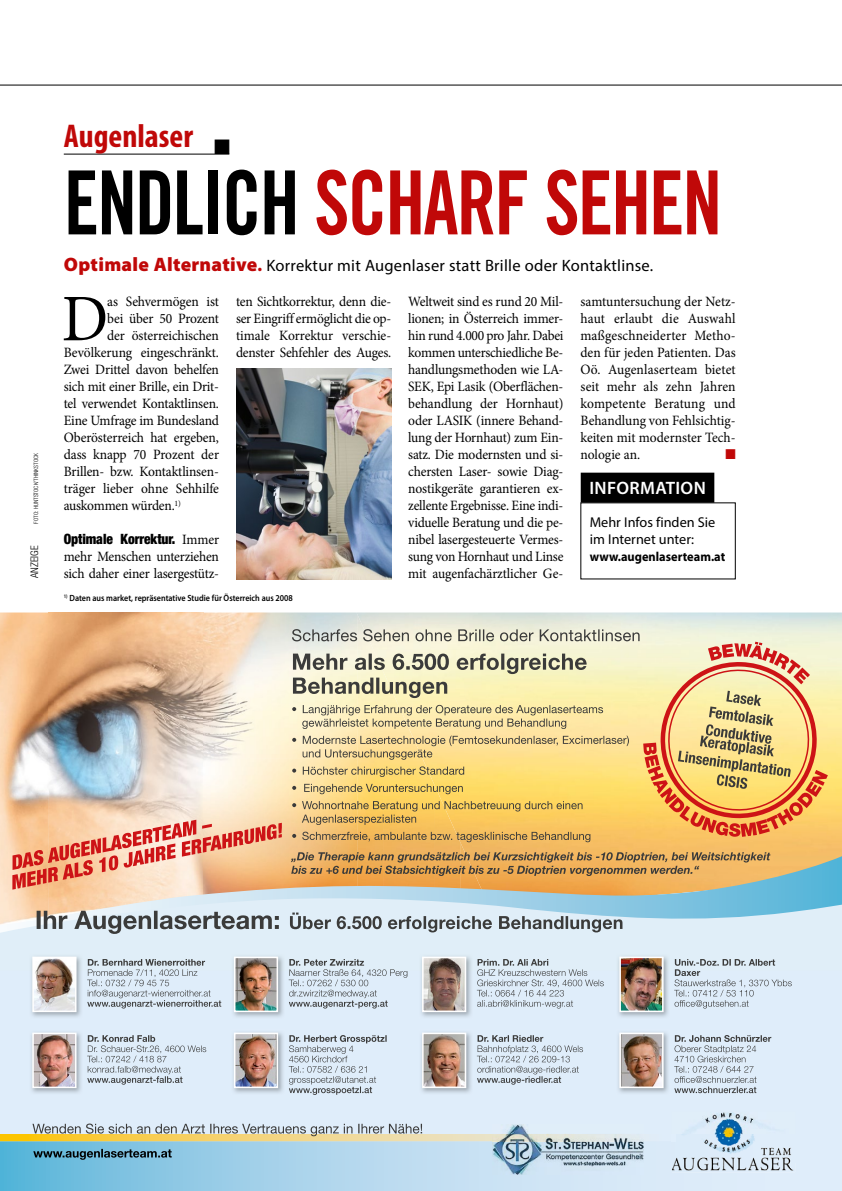
<style>
.page{position:relative;width:842px;height:1191px;background:#fff}
.page>*{position:absolute;margin:0;border:0;box-sizing:border-box;transform-origin:0 0}
.t1{font:88.5px "Trade Gothic LT Std Bd Cn 20";letter-spacing:-.025em;color:#c00808;scale:.9 1}
.t2{font:66.6px "Minion Pro";color:#000;scale:.95 1}
.t3{font:700 condensed 33px "Myriad Pro";color:#c00808}
.t4{font:600 18px "Myriad Pro";letter-spacing:.02em;color:#fff}
.t5{font:16.5px "Myriad Pro";letter-spacing:.015em;color:#000}
.t6{font:14.25px/17px "Minion Pro";letter-spacing:-.01em;color:#000;text-align:justify;scale:.95 1}
.t7{font:14.25px/17px "Myriad Pro";color:#000}
.t8{font:900 condensed 14.25px "Helvetica Neue LT Pro";letter-spacing:-.005em;color:#000;scale:.95 1}
.t9{font:14.25px "Zapf Dingbats ITC";color:#c00808;scale:.95 1}
.t10{font:700 13.05px "Myriad Pro";color:#000;scale:.95 1}
.t11{font:300 condensed 10.5px "Helvetica Neue LT Pro";color:#000}
.t12{font:600 9px "Myriad Pro";color:#000;scale:.9 1}
.t13{font:300 condensed 6px "Helvetica Neue LT Pro";color:#000}
.s1{color:#000}
.s2{font-weight:900;font-size:19.5px;color:#c00808}
.s3{font-weight:900;color:#c00808}
.s4{font-family:"Minion Pro";font-weight:400;font-stretch:normal}
</style>
<div class="page">
<hr style="left:64px;top:154px;width:165px;height:1px;background:#000">
<img style="left:236px;top:369px;width:155px;height:210px">
<div style="left:581px;top:472px;width:133px;height:30px;background:#000"></div>
<div style="left:580px;top:502px;width:156px;height:77px;border:1px solid #000"></div>
<hr style="left:0;top:85px;width:842px;height:1px;background:#000">
<img style="left:0;top:612px;width:49px;height:244px">
<img style="left:828px;top:779px;width:14px;height:51px">
<div style="left:486px;top:830px;width:356px;height:26px;background:#f6bd65"></div>
<img style="left:49px;top:612px;width:309px;height:146px">
<img style="left:357px;top:614px;width:26px;height:238px">
<img style="left:383px;top:842px;width:26px;height:10px">
<img style="left:409px;top:842px;width:26px;height:10px">
<img style="left:49px;top:758px;width:154px;height:61px">
<img style="left:203px;top:758px;width:155px;height:98px">
<img style="left:435px;top:842px;width:25px;height:10px">
<img style="left:460px;top:842px;width:26px;height:10px">
<div style="left:0;top:970px;width:842px;height:164px;background:#dfedfa"></div>
<svg style="left:0;top:856px;width:842px;height:31px;background:#d4b073"></svg>
<svg style="left:0;top:887px;width:842px;height:83px;background:#cfe1e7"></svg>
<svg style="left:0;top:1134px;width:842px;height:57px;background:#add6ec"></svg>
<svg style="left:291px;top:852px;width:479px;height:24px;background:#c39454"></svg>
<svg style="left:674px;top:959px;width:118px;height:49px;background:#cad6e1"></svg>
<img style="left:616px;top:953px;width:54px;height:65px">
<img style="left:622px;top:959px;width:39px;height:50px">
<div style="left:619px;top:956px;width:45px;height:56px;border:2px solid #fff"></div>
<img style="left:419px;top:953px;width:54px;height:65px">
<img style="left:425px;top:959px;width:38px;height:50px">
<div style="left:422px;top:956px;width:44px;height:56px;border:2px solid #fff"></div>
<svg style="left:477px;top:959px;width:127px;height:49px;background:#c9d5e0"></svg>
<svg style="left:87px;top:1035px;width:119px;height:49px;background:#c7d3de"></svg>
<img style="left:29px;top:1029px;width:54px;height:65px">
<img style="left:35px;top:1035px;width:39px;height:50px">
<div style="left:32px;top:1032px;width:45px;height:56px;border:2px solid #fff"></div>
<svg style="left:289px;top:1035px;width:98px;height:60px;background:#c5d1dc"></svg>
<img style="left:231px;top:1029px;width:53px;height:65px">
<img style="left:237px;top:1035px;width:38px;height:50px">
<div style="left:234px;top:1032px;width:44px;height:56px;border:2px solid #fff"></div>
<svg style="left:477px;top:1035px;width:106px;height:49px;background:#c4d0db"></svg>
<img style="left:419px;top:1029px;width:54px;height:65px">
<img style="left:425px;top:1035px;width:38px;height:50px">
<div style="left:422px;top:1032px;width:44px;height:56px;border:2px solid #fff"></div>
<svg style="left:674px;top:1035px;width:97px;height:58px;background:#c4d0da"></svg>
<img style="left:616px;top:1029px;width:54px;height:65px">
<img style="left:622px;top:1035px;width:39px;height:50px">
<div style="left:619px;top:1032px;width:45px;height:56px;border:2px solid #fff"></div>
<svg style="left:289px;top:959px;width:118px;height:49px;background:#c6d2dd"></svg>
<img style="left:231px;top:953px;width:53px;height:65px">
<img style="left:237px;top:959px;width:38px;height:50px">
<div style="left:234px;top:956px;width:44px;height:56px;border:2px solid #fff"></div>
<svg style="left:33px;top:1148px;width:139px;height:11px;background:#508298"></svg>
<img style="left:672px;top:1111px;width:123px;height:61px">
<svg style="left:37px;top:910px;width:242px;height:24px;background:#adb4b9"></svg>
<svg style="left:290px;top:912px;width:332px;height:20px;background:#b0bcc3"></svg>
<svg style="left:0;top:1123px;width:675px;height:18px;background:#d4cfb3"></svg>
<svg style="left:87px;top:959px;width:134px;height:49px;background:#c4cfda"></svg>
<img style="left:29px;top:953px;width:54px;height:65px">
<img style="left:35px;top:959px;width:39px;height:50px">
<div style="left:32px;top:956px;width:45px;height:56px;border:2px solid #fff"></div>
<img style="left:493px;top:1124px;width:150px;height:50px">
<svg style="left:292px;top:629px;width:536px;height:213px;background:#e5c88b"></svg>
<svg style="left:12px;top:819px;width:270px;height:70px;background:#eea88a"></svg>
<p class="t13" style="left:33px;top:524px;width:73px;rotate:-90deg">Foto: huntstock/thinkstock</p>
<p class="t11" style="left:29px;top:578px;width:34px;rotate:-90deg">ANZEIGE</p>
<h3 class="t3" style="left:64px;top:118px;width:168px">Augenlaser <span class="s1">■</span></h3>
<h1 class="t1" style="left:64px;top:149px;width:733px"><span class="s1">ENDLICH</span> SCHARF SEHEN</h1>
<p class="t5" style="left:64px;top:255px;width:591px"><span class="s2">Optimale Alternative</span><span class="s3">.</span> Korrektur mit Augenlaser statt Brille oder Kontaktlinse.</p>
<h2 class="t2" style="left:62px;top:274px;width:50px">D</h2>
<p class="t6" style="left:107px;top:293px;width:119px">as Sehvermögen ist</p>
<p class="t6" style="left:236px;top:293px;width:165px">ten Sichtkorrektur, denn die&shy;ser Eingriff ermöglicht die op&shy;timale Korrektur verschie&shy;denster Sehfehler des Auges.</p>
<p class="t6" style="left:408px;top:293px;width:165px">Weltweit sind es rund 20 Mil&shy;lionen; in Österreich immer&shy;hin rund 4.000 pro Jahr. Dabei kommen unterschiedliche Be&shy;handlungsmethoden wie LA-SEK, Epi Lasik (Oberflächen&shy;behandlung der Hornhaut) oder LASIK (innere Behand&shy;lung der Hornhaut) zum Ein&shy;satz. Die modernsten und si&shy;chersten Laser- sowie Diag&shy;nostikgeräte garantieren ex&shy;zellente Ergebnisse. Eine indi&shy;viduelle Beratung und die pe&shy;nibel lasergesteuerte Vermes&shy;sung von Hornhaut und Linse mit augenfachärztlicher Ge-</p>
<p class="t6" style="left:580px;top:293px;width:165px">samtuntersuchung der Netz&shy;haut erlaubt die Auswahl maßgeschneiderter Metho&shy;den für jeden Patienten. Das Oö. Augenlaserteam bietet seit mehr als zehn Jahren kompetente Beratung und Behandlung von Fehlsichtig&shy;keiten mit modernster Tech&shy;nologie an.</p>
<p class="t6" style="left:107px;top:310px;width:119px">bei über 50 Prozent</p>
<p class="t6" style="left:107px;top:327px;width:119px">der österreichischen</p>
<p class="t6" style="left:64px;top:344px;width:165px">Bevölkerung eingeschränkt.</p>
<p class="t6" style="left:64px;top:361px;width:165px">Zwei Drittel davon behelfen</p>
<p class="t6" style="left:64px;top:378px;width:165px">sich mit einer Brille, ein Drit-</p>
<p class="t6" style="left:64px;top:395px;width:165px">tel verwendet Kontaktlinsen.</p>
<p class="t6" style="left:64px;top:412px;width:165px">Eine Umfrage im Bundesland</p>
<p class="t6" style="left:64px;top:429px;width:165px">Oberösterreich hat ergeben,</p>
<p class="t6" style="left:64px;top:446px;width:165px">dass knapp 70 Prozent der</p>
<p class="t6" style="left:64px;top:463px;width:165px">Brillen- bzw. Kontaktlinsen-</p>
<p class="t6" style="left:64px;top:480px;width:165px">träger lieber ohne Sehhilfe</p>
<p class="t6" style="left:64px;top:497px;width:125px">auskommen würden.<sup>1)</sup></p>
<p class="t8" style="left:64px;top:530px;width:165px">Optimale Korrektur. <span class="s4">Immer</span></p>
<p class="t6" style="left:64px;top:548px;width:165px">mehr Menschen unterziehen sich daher einer lasergestütz-</p>
<p class="t9" style="left:725px;top:448px;width:12px">■</p>
<p class="t4" style="left:589px;top:478px;width:118px">information</p>
<p class="t7" style="left:590px;top:514px;width:127px">Mehr Infos finden Sie im Internet unter:</p>
<p class="t10" style="left:590px;top:550px;width:144px">www.augenlaserteam.at</p>
<p class="t12" style="left:64px;top:593px;width:256px"><sup>1)</sup> Daten aus market, repräsentative Studie für Österreich aus 2008</p>
</div>
